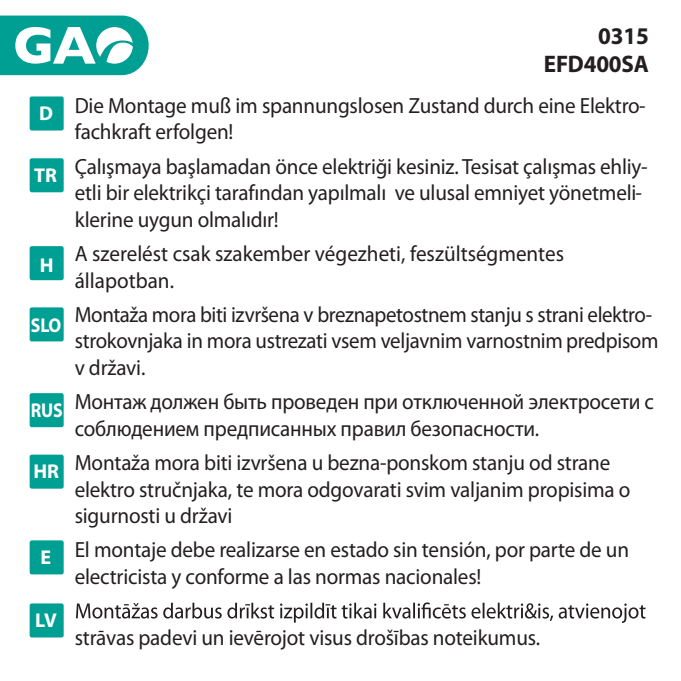
<style>
.page{position:relative;width:681px;height:681px;background:#fff}
.page>*{position:absolute;margin:0;border:0;box-sizing:border-box;transform-origin:0 0}
.t1{font:700 24px/28.8px "Myriad Pro";letter-spacing:-.01em;color:#231f20;text-align:right;scale:.96 1}
.t2{font:22px/26.4px "Myriad Pro";letter-spacing:-.01em;color:#231f20;scale:.96 1}
.t3{font:22px/26.4px "Myriad Pro";letter-spacing:-.01em;color:#231f20;scale:.95 1}
.t4{font:700 20px "Myriad Pro";letter-spacing:-.01em;color:#fff}
.t5{font:700 20px "Myriad Pro";letter-spacing:-.01em;color:#fff;scale:.89 1}
</style>
<div class="page">
<svg style="left:76px;top:602px;width:569px;height:20px"></svg>
<svg style="left:0;top:16px;width:149px;height:59px"></svg>
<div style="left:30px;top:96px;width:34px;height:34px;background:#009f94;border-radius:2px"></div>
<div style="left:30px;top:158px;width:34px;height:34px;background:#009f94;border-radius:2px"></div>
<div style="left:30px;top:246px;width:34px;height:34px;background:#009f94;border-radius:2px"></div>
<div style="left:30px;top:307px;width:34px;height:34px;background:#009f94;border-radius:2px"></div>
<div style="left:30px;top:393px;width:34px;height:34px;background:#009f94;border-radius:2px"></div>
<div style="left:30px;top:454px;width:34px;height:34px;background:#009f94;border-radius:2px"></div>
<div style="left:30px;top:603px;width:34px;height:34px;background:#009f94;border-radius:2px"></div>
<div style="left:30px;top:540px;width:34px;height:34px;background:#009f94;border-radius:2px"></div>
<p class="t4" style="left:39px;top:100px;width:15px">D</p>
<p class="t4" style="left:34px;top:162px;width:24px">TR</p>
<p class="t4" style="left:40px;top:252px;width:15px">H</p>
<p class="t5" style="left:31px;top:311px;width:36px">SLO</p>
<p class="t5" style="left:31px;top:397px;width:37px">RUS</p>
<p class="t4" style="left:33px;top:458px;width:27px">HR</p>
<p class="t4" style="left:40px;top:544px;width:12px">E</p>
<p class="t4" style="left:35px;top:607px;width:23px">LV</p>
<p class="t1" style="left:543px;top:20px;width:111px">0315<br>EFD400SA</p>
<p class="t2" style="left:75px;top:92px;width:596px">Die Montage muß im spannungslosen Zustand durch eine Elektro&shy;fachkraft erfolgen!</p>
<p class="t2" style="left:75px;top:153px;width:598px">Çalışmaya başlamadan önce elektriği kesiniz. Tesisat çalışmas ehliy&shy;etli bir elektrikçi tarafından yapılmalı ve ulusal emniyet yönetmeli&shy;klerine uygun olmalıdır!</p>
<p class="t2" style="left:75px;top:240px;width:511px">A szerelést csak szakember végezheti, feszültségmentes állapotban.</p>
<p class="t3" style="left:75px;top:301px;width:616px">Montaža mora biti izvršena v breznapetostnem stanju s strani elektro&shy;strokovnjaka in mora ustrezati vsem veljavnim varnostnim predpisom v državi.</p>
<p class="t2" style="left:75px;top:388px;width:604px">Мoнтаж дoлжен быть проведен при отключенной электросети с соблюдением предписанных правил безопасности.</p>
<p class="t2" style="left:75px;top:449px;width:580px">Montaža mora biti izvršena u bezna-ponskom stanju od strane elektro stručnjaka, te mora odgovarati svim valjanim propisima o sigurnosti u državi</p>
<p class="t2" style="left:75px;top:536px;width:578px">El montaje debe realizarse en estado sin tensión, por parte de un electricista y conforme a las normas nacionales!</p>
<p class="t2" style="left:75px;top:623px;width:486px">strāvas padevi un ievērojot visus drošības noteikumus.</p>
</div>
